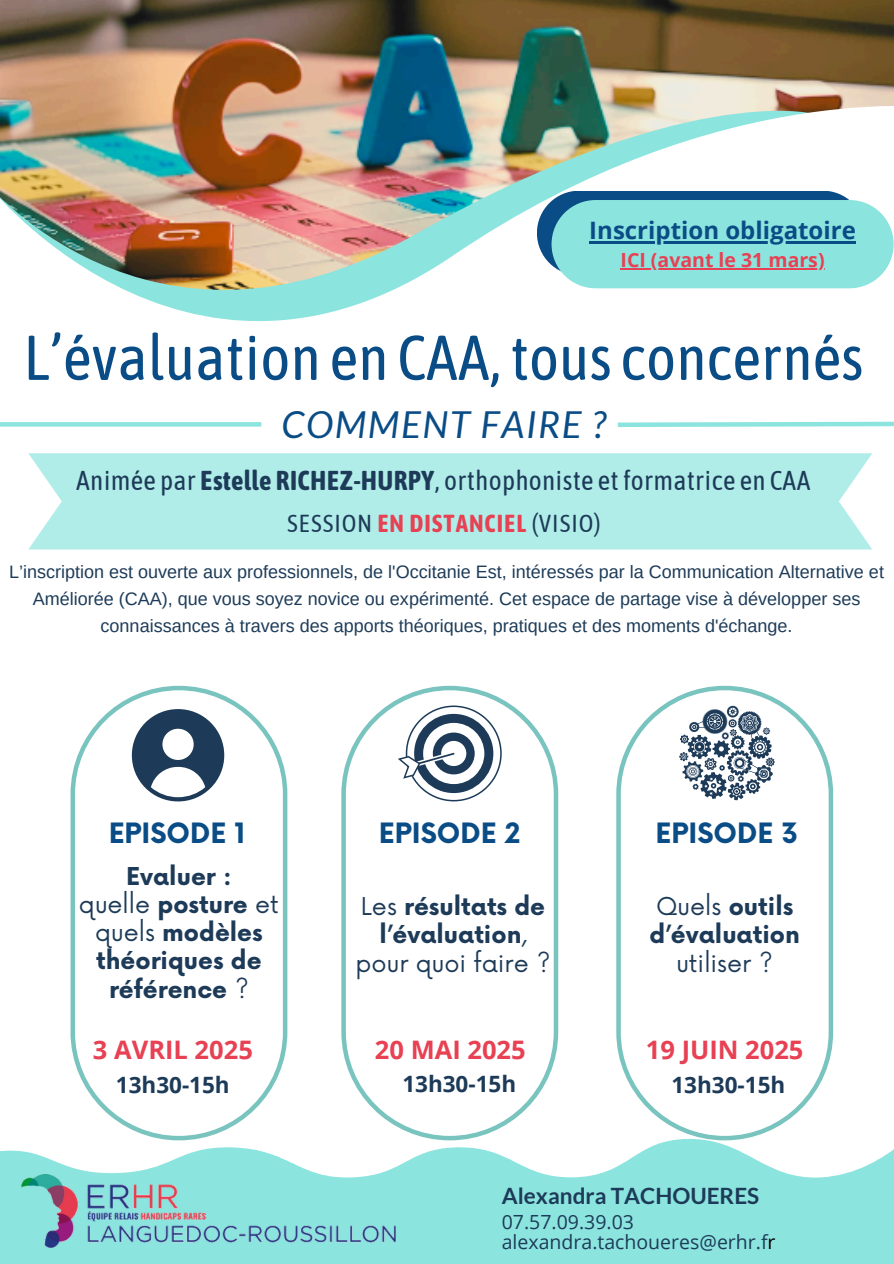
<style>
.page{position:relative;width:894px;height:1264px;background:#fff}
.page>*{position:absolute;margin:0;border:0;box-sizing:border-box;transform-origin:0 0}
.t1{font:63px "Asap Condensed";color:#0a4c86}
.t2{font:italic 37.2px "Lato";letter-spacing:.045em;color:#0a4c86}
.t3{font:700 27.3px "Now";color:#0a4c86}
.t4{font:27.15px "Asap Condensed";letter-spacing:.01em;color:#1d3b58}
.t5{font:700 25.5px "Open Sans";color:#e74153}
.t6{font:24.45px "Asap Condensed";letter-spacing:.04em;color:#1d3b58}
.t7{font:700 24px/28.2px "Now";color:#1d3b58;text-align:center}
.t8{font:700 24px "Open Sans";color:#0a4c86}
.t9{font:700 22.5px "Open Sans";color:#1d3b58}
.t10{font:700 22.5px "Lato";color:#1d3b58}
.t11{font:19.5px "Open Sans";color:#1d3b58}
.t12{font:700 19.5px "Open Sans";color:#e74153}
.t13{font:18px/27px "Arimo";color:#1d3b58;text-align:center}
.s1{font-weight:700}
.s2{font-weight:700;color:#e74153}
.s3{font-weight:400}
.s4{color:#000}
</style>
<div class="page">
<img style="left:0;top:0;width:893px;height:72px">
<img style="left:0;top:72px;width:893px;height:250px">
<svg style="left:70px;top:685px;width:217px;height:453px"></svg>
<svg style="left:0;top:1138px;width:893px;height:125px;fill:#8ce4de"></svg>
<svg style="left:0;top:422px;width:261px;height:4px"></svg>
<svg style="left:617px;top:421px;width:276px;height:6px;background:#a8eae6"></svg>
<svg style="left:621px;top:549px;width:33px;height:1px"></svg>
<svg style="left:132px;top:709px;width:92px;height:92px"></svg>
<svg style="left:341px;top:685px;width:217px;height:455px"></svg>
<svg style="left:616px;top:685px;width:216px;height:455px"></svg>
<svg style="left:397px;top:705px;width:104px;height:96px"></svg>
<svg style="left:679px;top:705px;width:95px;height:95px"></svg>
<div style="left:28px;top:453px;width:844px;height:96px;background:#b0ece8"></div>
<img style="left:21px;top:1174px;width:375px;height:73px">
<div style="left:536px;top:191px;width:328px;height:84px;background:#0a4c86;border-radius:42px"></div>
<div style="left:551px;top:200px;width:342px;height:88px;background:#8ce4de;border-radius:44px"></div>
<hr style="left:589px;top:241px;width:266px;height:3px;background:#0a4c86">
<hr style="left:620px;top:268px;width:204px;height:1px;background:#e74153">
<p class="t8" style="left:589px;top:213px;width:268px">Inscription obligatoire</p>
<p class="t12" style="left:620px;top:246px;width:205px">ICI (avant le 31 mars)</p>
<h2 class="t1" style="left:24px;top:321px;width:840px">L’évaluation en CAA,tous concernés</h2>
<p class="t2" style="left:281px;top:401px;width:325px">COMMENT FAIRE ?</p>
<p class="t4" style="left:76px;top:464px;width:735px">Animée par <span class="s1">Estelle RICHEZ-HURPY</span>, orthophoniste et formatrice en CAA</p>
<p class="t6" style="left:287px;top:509px;width:315px">SESSION <span class="s2">EN DISTANCIEL</span> (VISIO)</p>
<h3 class="t13" style="left:9px;top:558px;width:876px">L’inscription est ouverte aux professionnels, de l'Occitanie Est, intéressés par la Communication Alternative et<br>Améliorée (CAA), que vous soyez novice ou expérimenté. Cet espace de partage vise à développer ses connaissances à travers des apports théoriques, pratiques et des moments d'échange.</h3>
<h1 class="t3" style="left:109px;top:818px;width:139px">EPISODE 1</h1>
<p class="t7" style="left:126px;top:863px;width:107px">Evaluer :</p>
<h6 class="t7" style="left:79px;top:891px;width:201px"><span class="s3">quelle</span> posture <span class="s3">et quels</span> modèles théoriques de référence <span class="s3">?</span></h6>
<p class="t3" style="left:379px;top:818px;width:143px">EPISODE 2</p>
<p class="t3" style="left:655px;top:818px;width:144px">EPISODE 3</p>
<h4 class="t7" style="left:355px;top:894px;width:196px"><span class="s3">Les</span> résultats de l’évaluation<span class="s3">, pour quoi faire ?</span></h4>
<h5 class="t7" style="left:649px;top:894px;width:152px"><span class="s3">Quels</span> outils d’évaluation <span class="s3">utiliser ?</span></h5>
<p class="t5" style="left:93px;top:1031px;width:161px">3 AVRIL 2025</p>
<p class="t5" style="left:375px;top:1031px;width:152px">20 MAI 2025</p>
<p class="t5" style="left:645px;top:1031px;width:159px">19 JUIN 2025</p>
<p class="t9" style="left:116px;top:1069px;width:115px">13h30-15h</p>
<p class="t9" style="left:402px;top:1068px;width:115px">13h30-15h</p>
<p class="t9" style="left:671px;top:1069px;width:115px">13h30-15h</p>
<p class="t10" style="left:501px;top:1182px;width:259px">Alexandra TACHOUERES</p>
<p class="t11" style="left:501px;top:1207px;width:134px">07.57.09.39.03</p>
<h3 class="t11" style="left:501px;top:1227px;width:275px">alexandra.tachoueres@erhr.f<span class="s4">r</span></h3>
</div>
